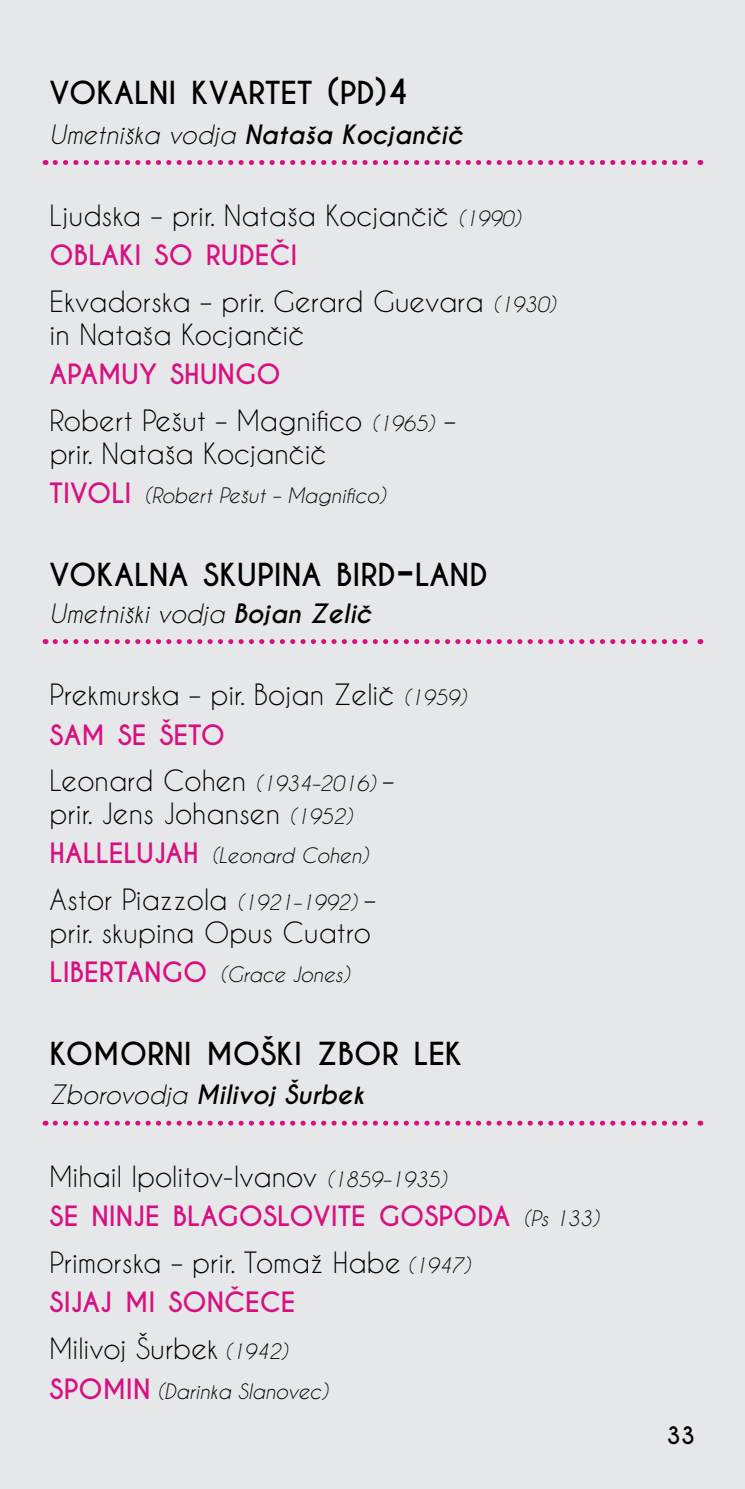
<style>
.page{position:relative;width:745px;height:1489px;background:#fff}
.page>*{position:absolute;margin:0;border:0;box-sizing:border-box;transform-origin:0 0}
.t1{font:700 29.75px "Caviar Dreams";color:#000}
.t2{font:27.5px/32.5px "Caviar Dreams";color:#000}
.t3{font:700 26.25px "Caviar Dreams";color:#d80f81}
.t4{font:italic 700 25px "Caviar Dreams";color:#000}
.t5{font:italic 25px "Caviar Dreams";color:#000}
.t6{font:700 22.5px "Caviar Dreams";color:#000}
.t7{font:italic 20px "Caviar Dreams";color:#000}
.s1{font-size:32.5px}
.s2{font-weight:400}
.s3{font-style:italic;font-size:20px}
.s4{font-weight:700;font-style:normal;font-size:26.25px;color:#d80f81}
.s5{font-size:42.5px}
.s6{font-weight:700}
.s7{font-weight:400;font-style:italic;font-size:20px;color:#000}
</style>
<div class="page">
<div style="left:0;top:0;width:744px;height:1488px;background:#e6e7e8"></div>
<svg style="left:55px;top:160px;width:645px;height:5px"></svg>
<svg style="left:55px;top:639px;width:645px;height:5px"></svg>
<svg style="left:55px;top:1120px;width:645px;height:5px"></svg>
<p class="t1" style="left:50px;top:75px;width:360px">VOKALNI KVARTET <span class="s1">(</span>PD<span class="s1">)4</span></p>
<p class="t4" style="left:50px;top:119px;width:414px"><span class="s2">Umetniška vodja</span> Nataša Kocjančič</p>
<p class="t2" style="left:50px;top:199px;width:472px">Ljudska – prir. Nataša Kocjančič <span class="s3">(1990)</span></p>
<p class="t3" style="left:50px;top:240px;width:249px">OBLAKI SO RUDEČI</p>
<p class="t2" style="left:50px;top:285px;width:507px">Ekvadorska – prir. Gerard Guevara <span class="s3">(1930) </span>in Nataša Kocjančič</p>
<p class="t3" style="left:50px;top:358px;width:232px">APAMUY SHUNGO</p>
<p class="t2" style="left:50px;top:404px;width:407px">Robert Pešut – Magnifico <span class="s3">(1965)</span> – prir. Nataša Kocjančič</p>
<p class="t7" style="left:50px;top:484px;width:337px"><span class="s4">TIVOLI</span> (Robert Pešut – Magnifico)</p>
<p class="t1" style="left:50px;top:556px;width:439px">VOKALNA SKUPINA BIRD<span class="s5">-</span>LAND</p>
<p class="t5" style="left:50px;top:599px;width:323px">Umetniški vodja <span class="s6">Bojan Zelič</span></p>
<p class="t2" style="left:50px;top:677px;width:418px">Prekmurska – pir. Bojan Zelič <span class="s3">(1959)</span></p>
<p class="t3" style="left:50px;top:718px;width:177px">SAM SE ŠETO</p>
<p class="t2" style="left:50px;top:764px;width:346px">Leonard Cohen <span class="s3">(1934–2016)</span> – prir. Jens Johansen <span class="s3">(1952)</span></p>
<p class="t7" style="left:50px;top:844px;width:320px"><span class="s4">HALLELUJAH</span> (Leonard Cohen)</p>
<p class="t2" style="left:50px;top:882px;width:327px">Astor Piazzola <span class="s3">(1921–1992)</span> – prir. skupina Opus Cuatro</p>
<p class="t7" style="left:50px;top:963px;width:301px"><span class="s4">LIBERTANGO</span> (Grace Jones)</p>
<p class="t1" style="left:50px;top:1035px;width:414px">KOMORNI MOŠKI ZBOR LEK</p>
<p class="t4" style="left:50px;top:1079px;width:316px"><span class="s2">Zborovodja</span> Milivoj Šurbek</p>
<p class="t2" style="left:50px;top:1159px;width:398px">Mihail Ipolitov-Ivanov <span class="s3">(1859–1935)</span></p>
<p class="t3" style="left:50px;top:1200px;width:550px">SE NINJE BLAGOSLOVITE GOSPODA <span class="s7">(Ps 133)</span></p>
<p class="t2" style="left:50px;top:1245px;width:422px">Primorska – prir. Tomaž Habe <span class="s3">(1947)</span></p>
<p class="t3" style="left:50px;top:1286px;width:247px">SIJAJ MI SONČECE</p>
<p class="t2" style="left:50px;top:1331px;width:239px">Milivoj Šurbek <span class="s3">(1942)</span></p>
<p class="t7" style="left:50px;top:1379px;width:279px"><span class="s4">SPOMIN</span> (Darinka Slanovec)</p>
<p class="t6" style="left:666px;top:1421px;width:30px">33</p>
</div>
